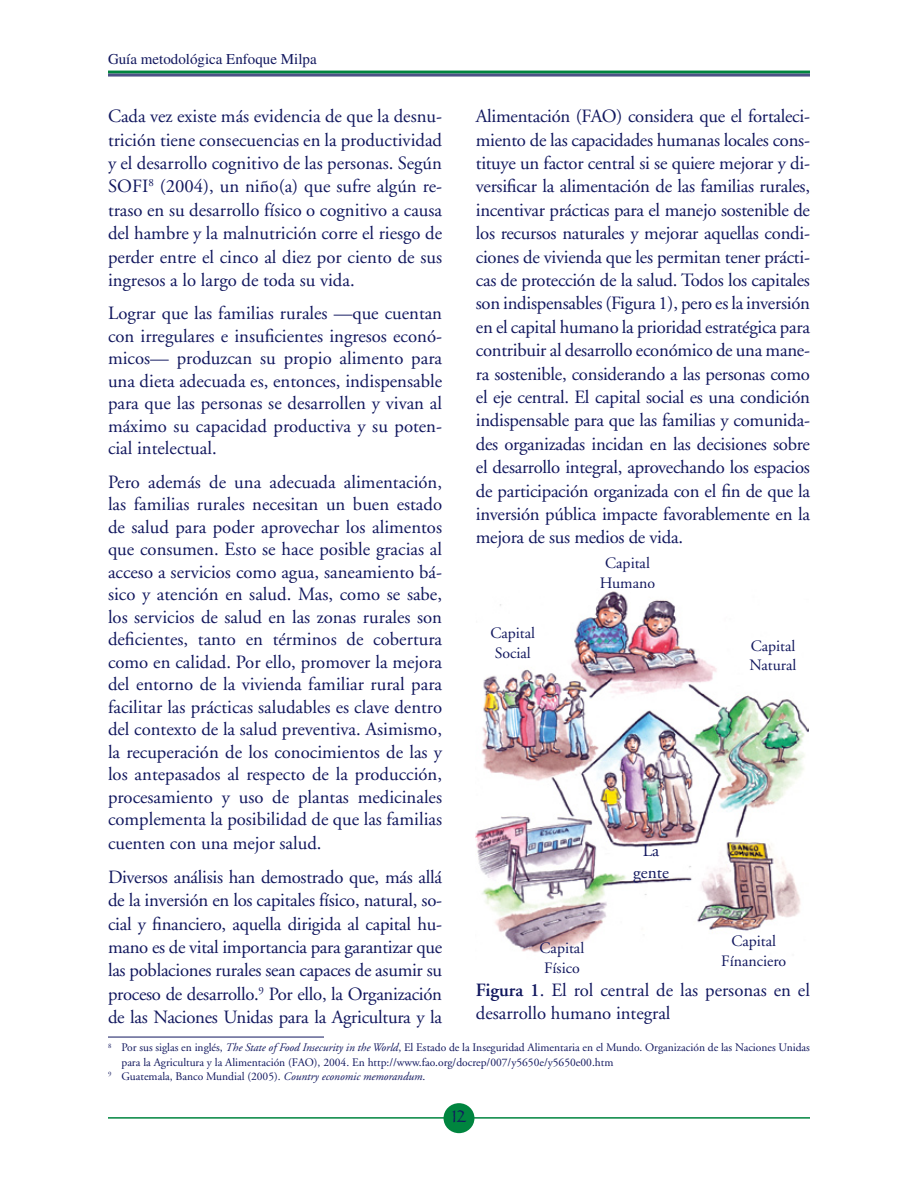
<style>
.page{position:relative;width:918px;height:1188px;background:#fff}
.page>*{position:absolute;margin:0;border:0;box-sizing:border-box;transform-origin:0 0}
.t1{font:18.75px/23.4px "Adobe Garamond";color:#11175e;text-align:justify}
.t2{font:18px "Papyrus";color:#11175e}
.t3{font:17.25px/21.6px "Adobe Garamond";color:#11175e;text-align:center}
.t4{font:15.9px/19.8px "Adobe Garamond";color:#11175e}
.t5{font:15px "Times";color:#11175e}
.t6{font:11.55px "Adobe Garamond";color:#11175e}
.s1{font-weight:600}
.s2{font-style:italic}
</style>
<div class="page">
<div style="left:444px;top:1103px;width:30px;height:30px;background:#00853f;border-radius:50%"></div>
<hr style="left:108px;top:1117px;width:338px;height:2px;background:#00853f">
<hr style="left:472px;top:1117px;width:338px;height:2px;background:#00853f">
<hr style="left:108px;top:71px;width:702px;height:3px;background:#00853f">
<hr style="left:108px;top:74px;width:702px;height:3px;background:#4c5186">
<hr style="left:108px;top:1037px;width:216px;height:1px;background:#11175e">
<img style="left:476px;top:591px;width:333px;height:362px">
<p class="t5" style="left:108px;top:51px;width:210px">Guía metodológica Enfoque Milpa</p>
<p class="t1" style="left:108px;top:105px;width:336px">Cada vez existe más evidencia de que la desnu&shy;trición tiene consecuencias en la productividad y el desarrollo cognitivo de las personas. Según SOFI<sup>8</sup> (2004), un niño(a) que sufre algún re&shy;traso en su desarrollo físico o cognitivo a causa del hambre y la malnutrición corre el riesgo de perder entre el cinco al diez por ciento de sus ingresos a lo largo de toda su vida.</p>
<p class="t1" style="left:108px;top:303px;width:336px;line-height:22.5px">Lograr que las familias rurales —que cuentan con irregulares e insuficientes ingresos econó&shy;micos— produzcan su propio alimento para una dieta adecuada es, entonces, indispensable para que las personas se desarrollen y vivan al máximo su capacidad productiva y su poten&shy;cial intelectual.</p>
<p class="t1" style="left:108px;top:471px;width:336px;line-height:22.5px">Pero además de una adecuada alimentación, las familias rurales necesitan un buen estado de salud para poder aprovechar los alimentos que consumen. Esto se hace posible gracias al acceso a servicios como agua, saneamiento bá&shy;sico y atención en salud. Mas, como se sabe, los servicios de salud en las zonas rurales son deficientes, tanto en términos de cobertura como en calidad. Por ello, promover la mejora del entorno de la vivienda familiar rural para facilitar las prácticas saludables es clave dentro del contexto de la salud preventiva. Asimismo, la recuperación de los conocimientos de las y los antepasados al respecto de la producción, procesamiento y uso de plantas medicinales complementa la posibilidad de que las familias cuenten con una mejor salud.</p>
<p class="t1" style="left:108px;top:866px;width:336px">Diversos análisis han demostrado que, más allá de la inversión en los capitales físico, natural, so&shy;cial y financiero, aquella dirigida al capital hu&shy;mano es de vital importancia para garantizar que las poblaciones rurales sean capaces de asumir su proceso de desarrollo.<sup>9</sup> Por ello, la Organización de las Naciones Unidas para la Agricultura y la</p>
<p class="t1" style="left:476px;top:105px;width:336px">Alimentación (FAO) considera que el fortaleci&shy;miento de las capacidades humanas locales cons&shy;tituye un factor central si se quiere mejorar y di&shy;versificar la alimentación de las familias rurales, incentivar prácticas para el manejo sostenible de los recursos naturales y mejorar aquellas condi&shy;ciones de vivienda que les permitan tener prácti&shy;cas de protección de la salud. Todos los capitales son indispensables (Figura 1), pero es la inversión en el capital humano la prioridad estratégica para contribuir al desarrollo económico de una mane&shy;ra sostenible, considerando a las personas como el eje central. El capital social es una condición indispensable para que las familias y comunida&shy;des organizadas incidan en las decisiones sobre el desarrollo integral, aprovechando los espacios de participación organizada con el fin de que la inversión pública impacte favorablemente en la mejora de sus medios de vida.</p>
<p class="t4" style="left:490px;top:624px;width:46px">Capital<br>Social</p>
<p class="t4" style="left:600px;top:553px;width:57px;text-align:center">Capital<br>Humano</p>
<p class="t3" style="left:633px;top:840px;width:37px">La gente</p>
<p class="t4" style="left:750px;top:636px;width:48px">Capital<br>Natural</p>
<p class="t4" style="left:540px;top:939px;width:46px">Capital<br>Físico</p>
<p class="t4" style="left:721px;top:931px;width:67px;text-align:center">Capital<br>Fínanciero</p>
<p class="t1" style="left:476px;top:979px;width:336px"><span class="s1">Figura 1</span>. El rol central de las personas en el de--sa--rrollo humano integral</p>
<p class="t6" style="left:108px;top:1042px;width:704px"><sup>8</sup> Por sus siglas en inglés, <span class="s2">The State of Food Insecurity in the World</span>, El Estado de la Inseguridad Alimentaria en el Mundo. Organización de las Naciones Unidas</p>
<p class="t6" style="left:121px;top:1056px;width:493px">para la Agricultura y la Alimentación (FAO), 2004. En http://www.fao.org/docrep/007/y5650e/y5650e00.htm</p>
<p class="t6" style="left:108px;top:1070px;width:319px"><sup>9</sup> Guatemala, Banco Mundial (2005). <span class="s2">Country economic memorandum</span>.</p>
<p class="t2" style="left:452px;top:1106px;width:15px">12</p>
</div>
